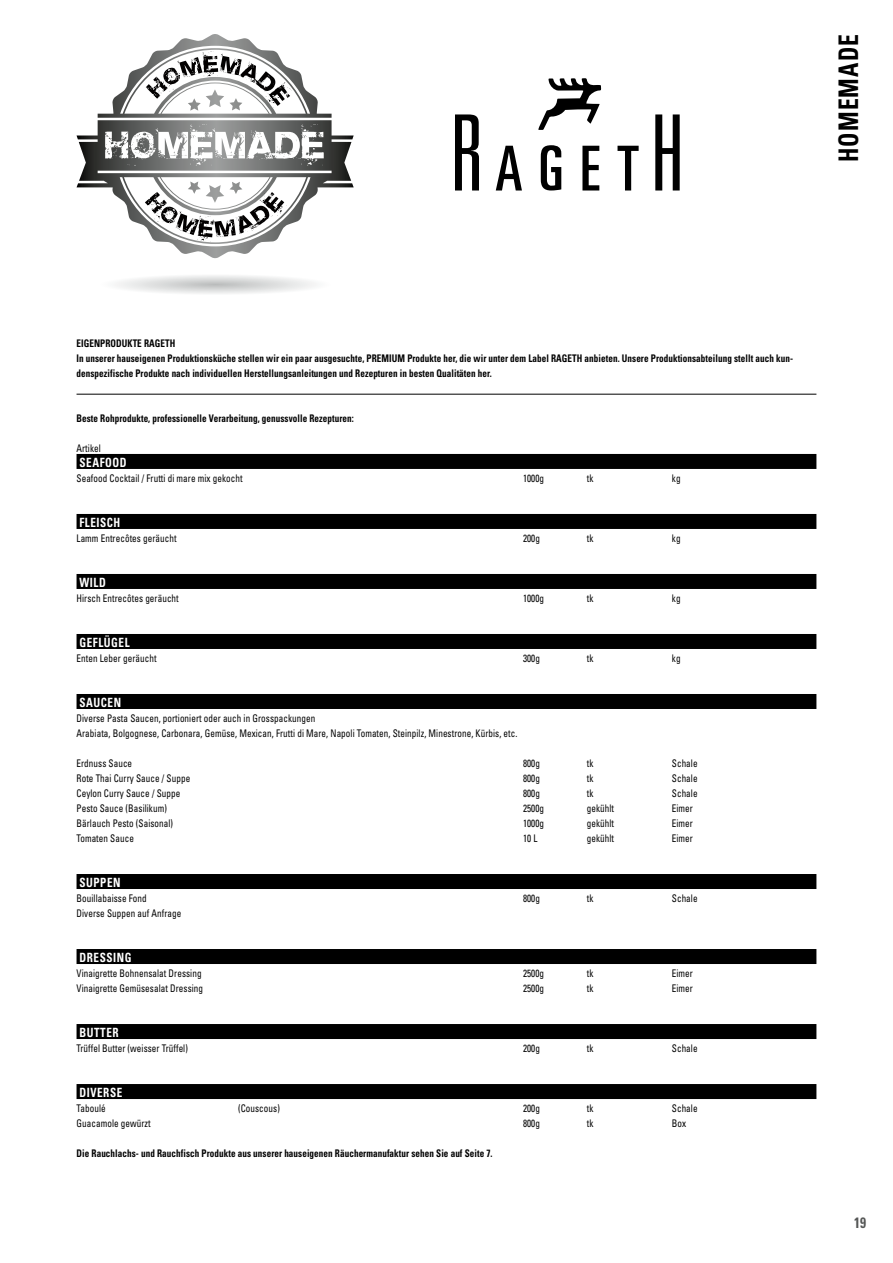
<style>
.page{position:relative;width:893px;height:1263px;background:#fff}
.page>*{position:absolute;margin:0;border:0;box-sizing:border-box;transform-origin:0 0}
.t1{font:700 condensed 27px "Univers LT Std";letter-spacing:.05em;color:#000;scale:.87 1}
.t2{font:700 condensed 15px "Univers LT Std";color:#555756;scale:.9 1}
.t3{font:700 condensed 12.75px "Univers LT Std";letter-spacing:.05em;color:#fff;scale:.87 1}
.t4{font:condensed 10.5px/15px "Univers LT Std";letter-spacing:.01em;color:#000;scale:.87 1}
.t5{font:700 condensed 10.5px/15px "Univers LT Std";letter-spacing:.01em;color:#000;scale:.87 1}
</style>
<div class="page">
<div style="left:77px;top:454px;width:739px;height:15px;background:#000"></div>
<div style="left:77px;top:514px;width:739px;height:15px;background:#000"></div>
<div style="left:77px;top:574px;width:739px;height:15px;background:#000"></div>
<div style="left:77px;top:634px;width:739px;height:15px;background:#000"></div>
<div style="left:77px;top:694px;width:739px;height:15px;background:#000"></div>
<div style="left:77px;top:874px;width:739px;height:15px;background:#000"></div>
<div style="left:77px;top:949px;width:739px;height:15px;background:#000"></div>
<div style="left:77px;top:1024px;width:739px;height:15px;background:#000"></div>
<div style="left:77px;top:1084px;width:739px;height:15px;background:#000"></div>
<hr style="left:77px;top:394px;width:739px;height:1px;background:#000">
<svg style="left:117px;top:275px;width:197px;height:19px"></svg>
<svg style="left:77px;top:34px;width:277px;height:224px"></svg>
<svg style="left:105px;top:124px;width:219px;height:42px"></svg>
<svg style="left:146px;top:52px;width:145px;height:56px"></svg>
<svg style="left:145px;top:192px;width:142px;height:49px"></svg>
<svg style="left:455px;top:78px;width:225px;height:112px"></svg>
<h1 class="t1" style="left:832px;top:162px;width:149px;rotate:-90deg">HOMEMADE</h1>
<p class="t5" style="left:77px;top:335px;width:825px">EIGENPRODUKTE RAGETH<br>In unserer hauseigenen Produktionsküche stellen wir ein paar ausgesuchte, PREMIUM Produkte her, die wir unter dem Label RAGETH anbieten. Unsere Produktionsabteilung stellt auch kun&shy;denspezifische Produkte nach individuellen Herstellungsanleitungen und Rezepturen in besten Qualitäten her.</p>
<p class="t5" style="left:77px;top:410px;width:320px">Beste Rohprodukte, professionelle Verarbeitung, genussvolle Rezepturen:</p>
<p class="t4" style="left:77px;top:440px;width:29px">Artikel</p>
<p class="t3" style="left:80px;top:454px;width:56px">SEAFOOD</p>
<p class="t4" style="left:77px;top:470px;width:192px">Seafood Cocktail / Frutti di mare mix gekocht</p>
<p class="t4" style="left:523px;top:470px;width:26px">1000g</p>
<p class="t4" style="left:587px;top:470px;width:9px">tk</p>
<p class="t4" style="left:672px;top:470px;width:11px">kg</p>
<p class="t3" style="left:80px;top:514px;width:49px">FLEISCH</p>
<p class="t4" style="left:77px;top:530px;width:117px">Lamm Entrecôtes geräucht</p>
<p class="t4" style="left:523px;top:530px;width:21px">200g</p>
<p class="t4" style="left:587px;top:530px;width:9px">tk</p>
<p class="t4" style="left:672px;top:530px;width:11px">kg</p>
<p class="t3" style="left:80px;top:574px;width:32px">WILD</p>
<p class="t4" style="left:77px;top:590px;width:119px">Hirsch Entrecôtes geräucht</p>
<p class="t4" style="left:523px;top:590px;width:26px">1000g</p>
<p class="t4" style="left:587px;top:590px;width:9px">tk</p>
<p class="t4" style="left:672px;top:590px;width:11px">kg</p>
<p class="t3" style="left:80px;top:634px;width:59px">GEFLÜGEL</p>
<p class="t4" style="left:77px;top:650px;width:94px">Enten Leber geräucht</p>
<p class="t4" style="left:523px;top:650px;width:21px">300g</p>
<p class="t4" style="left:587px;top:650px;width:9px">tk</p>
<p class="t4" style="left:672px;top:650px;width:11px">kg</p>
<p class="t3" style="left:80px;top:694px;width:49px">SAUCEN</p>
<p class="t4" style="left:77px;top:710px;width:508px">Diverse Pasta Saucen, portioniert oder auch in Grosspackungen<br>Arabiata, Bolgognese, Carbonara, Gemüse, Mexican, Frutti di Mare, Napoli Tomaten, Steinpilz, Minestrone, Kürbis, etc.</p>
<p class="t4" style="left:77px;top:755px;width:65px">Erdnuss Sauce</p>
<p class="t4" style="left:523px;top:755px;width:21px">800g</p>
<p class="t4" style="left:587px;top:755px;width:9px">tk</p>
<p class="t4" style="left:672px;top:755px;width:31px">Schale</p>
<p class="t4" style="left:77px;top:770px;width:132px">Rote Thai Curry Sauce / Suppe</p>
<p class="t4" style="left:523px;top:770px;width:21px">800g</p>
<p class="t4" style="left:587px;top:770px;width:9px">tk</p>
<p class="t4" style="left:672px;top:770px;width:31px">Schale</p>
<p class="t4" style="left:77px;top:785px;width:121px">Ceylon Curry Sauce / Suppe</p>
<p class="t4" style="left:523px;top:785px;width:21px">800g</p>
<p class="t4" style="left:587px;top:785px;width:9px">tk</p>
<p class="t4" style="left:672px;top:785px;width:31px">Schale</p>
<p class="t4" style="left:77px;top:800px;width:105px">Pesto Sauce (Basilikum)</p>
<p class="t4" style="left:523px;top:800px;width:26px">2500g</p>
<p class="t4" style="left:587px;top:800px;width:33px">gekühlt</p>
<p class="t4" style="left:672px;top:800px;width:26px">Eimer</p>
<p class="t4" style="left:77px;top:815px;width:113px">Bärlauch Pesto (Saisonal)</p>
<p class="t4" style="left:523px;top:815px;width:26px">1000g</p>
<p class="t4" style="left:587px;top:815px;width:33px">gekühlt</p>
<p class="t4" style="left:672px;top:815px;width:26px">Eimer</p>
<p class="t4" style="left:77px;top:830px;width:67px">Tomaten Sauce</p>
<p class="t4" style="left:523px;top:830px;width:18px">10 L</p>
<p class="t4" style="left:587px;top:830px;width:33px">gekühlt</p>
<p class="t4" style="left:672px;top:830px;width:26px">Eimer</p>
<p class="t3" style="left:80px;top:874px;width:49px">SUPPEN</p>
<p class="t4" style="left:77px;top:890px;width:82px">Bouillabaisse Fond</p>
<p class="t4" style="left:523px;top:890px;width:21px">800g</p>
<p class="t4" style="left:587px;top:890px;width:9px">tk</p>
<p class="t4" style="left:672px;top:890px;width:31px">Schale</p>
<p class="t4" style="left:77px;top:905px;width:122px">Diverse Suppen auf Anfrage</p>
<p class="t3" style="left:80px;top:949px;width:61px">DRESSING</p>
<p class="t4" style="left:77px;top:965px;width:145px">Vinaigrette Bohnensalat Dressing</p>
<p class="t4" style="left:523px;top:965px;width:26px">2500g</p>
<p class="t4" style="left:587px;top:965px;width:9px">tk</p>
<p class="t4" style="left:672px;top:965px;width:26px">Eimer</p>
<p class="t4" style="left:77px;top:980px;width:147px">Vinaigrette Gemüsesalat Dressing</p>
<p class="t4" style="left:523px;top:980px;width:26px">2500g</p>
<p class="t4" style="left:587px;top:980px;width:9px">tk</p>
<p class="t4" style="left:672px;top:980px;width:26px">Eimer</p>
<p class="t3" style="left:80px;top:1024px;width:46px">BUTTER</p>
<p class="t4" style="left:77px;top:1040px;width:130px">Trüffel Butter (weisser Trüffel)</p>
<p class="t4" style="left:523px;top:1040px;width:21px">200g</p>
<p class="t4" style="left:587px;top:1040px;width:9px">tk</p>
<p class="t4" style="left:672px;top:1040px;width:31px">Schale</p>
<p class="t3" style="left:80px;top:1084px;width:51px">DIVERSE</p>
<p class="t4" style="left:77px;top:1100px;width:35px">Taboulé</p>
<p class="t4" style="left:238px;top:1100px;width:50px">(Couscous)</p>
<p class="t4" style="left:523px;top:1100px;width:21px">200g</p>
<p class="t4" style="left:587px;top:1100px;width:9px">tk</p>
<p class="t4" style="left:672px;top:1100px;width:31px">Schale</p>
<p class="t4" style="left:77px;top:1115px;width:87px">Guacamole gewürzt</p>
<p class="t4" style="left:523px;top:1115px;width:21px">800g</p>
<p class="t4" style="left:587px;top:1115px;width:9px">tk</p>
<p class="t4" style="left:672px;top:1115px;width:18px">Box</p>
<p class="t5" style="left:77px;top:1145px;width:480px">Die Rauchlachs- und Rauchfisch Produkte aus unserer hauseigenen Räuchermanufaktur sehen Sie auf Seite 7.</p>
<h2 class="t2" style="left:854px;top:1213px;width:15px">19</h2>
</div>
